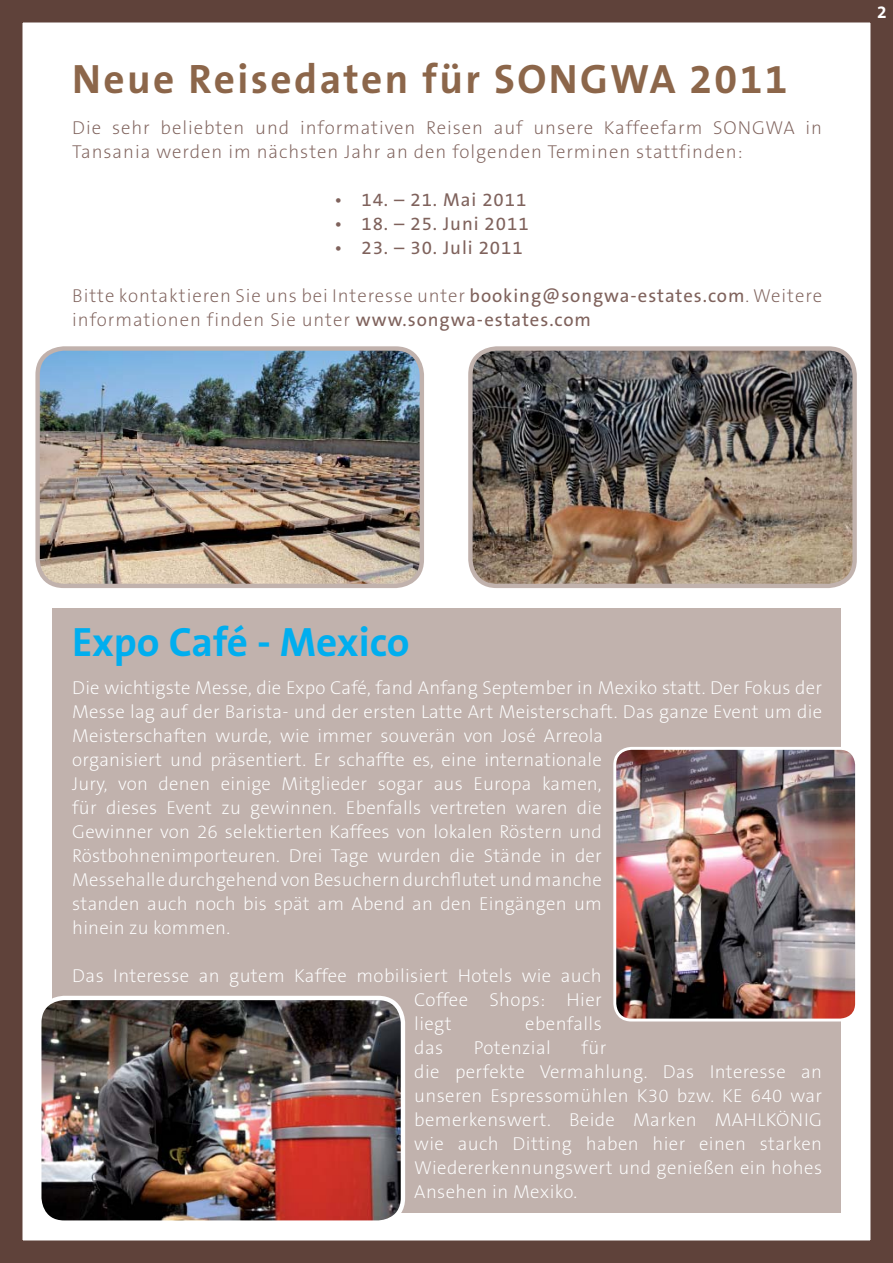
<style>
.page{position:relative;width:893px;height:1263px;background:#fff}
.page>*{position:absolute;margin:0;border:0;box-sizing:border-box;transform-origin:0 0}
.t1{font:700 41.25px "The Sans B7";letter-spacing:.06em;color:#8c664a}
.t2{font:700 41.25px "The Sans B7";color:#00aeef}
.t3{font:200 18.75px/24px "The Sans B2";letter-spacing:.01em;color:#fff}
.t4{font:200 18.75px/24px "The Sans B2";letter-spacing:.05em;color:#7f625c}
.t5{font:18.75px "The Sans B5 Plain";letter-spacing:.05em;color:#7f625c}
.t6{font:700 17.55px "The Sans B7";color:#fff}
.s1{font-family:"The Sans B5 Plain";font-weight:400}
</style>
<div class="page">
<div style="left:0;top:0;width:893px;height:1263px;border:22px solid #5f423a"></div>
<div style="left:52px;top:608px;width:788px;height:605px;background:#c1b2ad"></div>
<img style="left:39px;top:998px;width:364px;height:224px;border-radius:25px">
<div style="left:37px;top:996px;width:368px;height:229px;border:4px solid #fff;border-radius:25px"></div>
<img style="left:615px;top:748px;width:241px;height:272px;border-radius:17px">
<div style="left:613px;top:747px;width:245px;height:274px;border:3px solid #fff;border-radius:17px"></div>
<img style="left:38px;top:348px;width:384px;height:237px;border-radius:26px">
<div style="left:35px;top:346px;width:389px;height:242px;border:4px solid #c1b2ad;border-radius:26px"></div>
<img style="left:470px;top:348px;width:385px;height:238px;border-radius:26px">
<div style="left:468px;top:346px;width:389px;height:242px;border:4px solid #c1b2ad;border-radius:26px"></div>
<h1 class="t1" style="left:72px;top:59px;width:717px">Neue Reisedaten für SONGWA 2011</h1>
<p class="t4" style="left:72px;top:116px;width:751px">Die sehr beliebten und informativen Reisen auf unsere Kaffeefarm SONGWA in<br>Tansania werden im nächsten Jahr an den folgenden Terminen stattfinden:</p>
<p class="t5" style="left:334px;top:190px;width:193px">• 14. – 21. Mai 2011</p>
<p class="t5" style="left:334px;top:214px;width:196px">• 18. – 25. Juni 2011</p>
<p class="t5" style="left:334px;top:238px;width:190px">• 23. – 30. Juli 2011</p>
<p class="t4" style="left:72px;top:284px;width:751px">Bitte kontaktieren Sie uns bei Interesse unter <span class="s1">booking@songwa-estates.com</span>. Weitere informationen finden Sie unter <span class="s1">www.songwa-estates.com</span></p>
<p class="t6" style="left:877px;top:4px;width:11px">2</p>
<h1 class="t2" style="left:72px;top:622px;width:339px">Expo Café - Mexico</h1>
<p class="t3" style="left:72px;top:677px;width:751px">Die wichtigste Messe, die Expo Café, fand Anfang September in Mexiko statt. Der Fokus der Messe lag auf der Barista- und der ersten Latte Art Meisterschaft. Das ganze Event um die Meisterschaften wurde, wie immer souverän von José Arreola<br>organisiert und präsentiert. Er schaffte es, eine internationale<br>Jury, von denen einige Mitglieder sogar aus Europa kamen,<br>für dieses Event zu gewinnen. Ebenfalls vertreten waren die<br>Gewinner von 26 selektierten Kaffees von lokalen Röstern und<br>Röstbohnenimporteuren. Drei Tage wurden die Stände in der<br>Messehalle durchgehend von Besuchern durchflutet und manche<br>standen auch noch bis spät am Abend an den Eingängen um<br>hinein zu kommen.</p>
<p class="t3" style="left:414px;top:965px;width:189px;text-align:justify;text-indent:-342px">Das Interesse an gutem Kaffee mobilisiert Hotels wie auch Coffee Shops: Hier liegt</p>
<p class="t3" style="left:525px;top:1013px;width:78px">ebenfalls</p>
<p class="t3" style="left:414px;top:1037px;width:409px;text-indent:167px">für<br>die perfekte Vermahlung. Das Interesse an unseren Espressomühlen K30 bzw. KE 640 war bemerkenswert. Beide Marken MAHLKÖNIG wie auch Ditting haben hier einen starken Wiedererkennungswert und genießen ein hohes Ansehen in Mexiko.</p>
<p class="t3" style="left:414px;top:1037px;width:31px">das</p>
<p class="t3" style="left:474px;top:1037px;width:78px">Potenzial</p>
</div>
